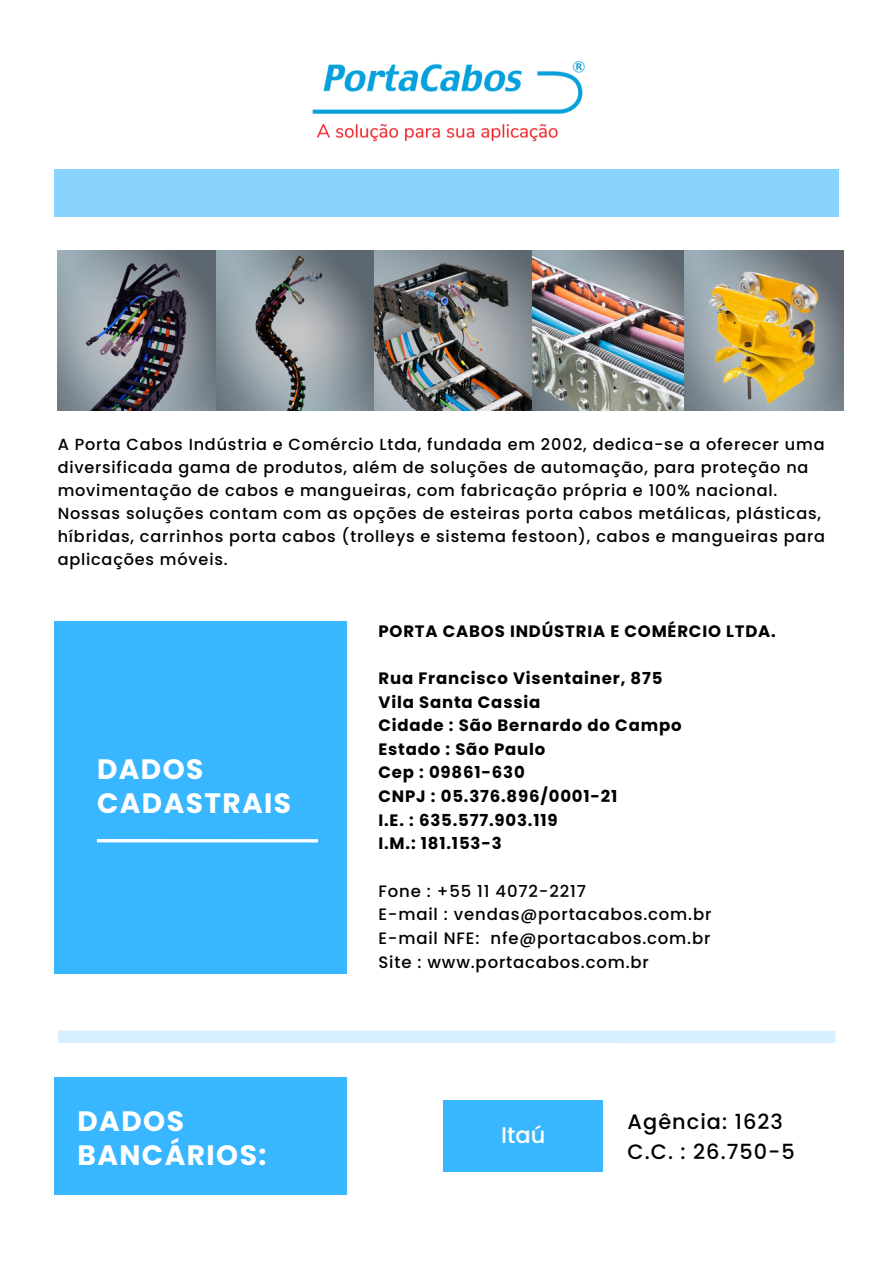
<style>
.page{position:relative;width:894px;height:1264px;background:#fff}
.page>*{position:absolute;margin:0;border:0;box-sizing:border-box;transform-origin:0 0}
.t1{font:700 28.05px/33.8px "Poppins";letter-spacing:.05em;color:#fff}
.t2{font:500 22.5px "Poppins";color:#fff}
.t3{font:500 20.85px/30px "Poppins";letter-spacing:.05em;color:#000}
.t4{font:700 16.5px "Poppins";letter-spacing:.05em;color:#000}
.t5{font:500 16.5px "Poppins";letter-spacing:.05em;color:#000}
.t6{font:500 16.05px/23.1px "Poppins";letter-spacing:.05em;color:#000}
</style>
<div class="page">
<div style="left:54px;top:170px;width:785px;height:46px;background:#89d4ff"></div>
<div style="left:54px;top:621px;width:292px;height:352px;background:#38b6ff"></div>
<hr style="left:96px;top:839px;width:222px;height:3px;background:#fff">
<div style="left:443px;top:1100px;width:159px;height:71px;background:#38b6ff"></div>
<img style="left:58px;top:250px;width:316px;height:160px">
<img style="left:374px;top:250px;width:158px;height:160px">
<img style="left:532px;top:250px;width:152px;height:160px">
<img style="left:684px;top:250px;width:159px;height:160px">
<div style="left:58px;top:1030px;width:777px;height:13px;background:#d7f0ff"></div>
<img style="left:284px;top:61px;width:325px;height:109px">
<div style="left:54px;top:1077px;width:292px;height:117px;background:#38b6ff"></div>
<p class="t6" style="left:58px;top:432px;width:768px">A Porta Cabos Indústria e Comércio Ltda, fundada em 2002, dedica-se a oferecer uma diversificada gama de produtos, além de soluções de automação, para proteção na movimentação de cabos e mangueiras, com fabricação própria e 100% nacional.</p>
<p class="t6" style="left:58px;top:502px;width:768px">Nossas soluções contam com as opções de esteiras porta cabos metálicas, plásticas, híbridas, carrinhos porta cabos (trolleys e sistema festoon), cabos e mangueiras para aplicações móveis.</p>
<p class="t1" style="left:97px;top:752px;width:195px">DADOS<br>CADASTRAIS</p>
<p class="t1" style="left:77px;top:1104px;width:190px">DADOS<br>BANCÁRIOS:</p>
<p class="t4" style="left:378px;top:619px;width:399px">PORTA CABOS INDÚSTRIA E COMÉRCIO LTDA.</p>
<p class="t4" style="left:378px;top:666px;width:285px">Rua Francisco Visentainer, 875</p>
<p class="t4" style="left:378px;top:690px;width:163px">Vila Santa Cassia</p>
<h1 class="t4" style="left:378px;top:713px;width:304px">Cidade : São Bernardo do Campo</h1>
<p class="t4" style="left:378px;top:737px;width:168px">Estado : São Paulo</p>
<h3 class="t4" style="left:378px;top:761px;width:148px">Cep : 09861-630</h3>
<p class="t4" style="left:378px;top:784px;width:240px">CNPJ : 05.376.896/0001-21</p>
<p class="t4" style="left:378px;top:808px;width:180px">I.E. : 635.577.903.119</p>
<p class="t4" style="left:378px;top:832px;width:125px">I.M.: 181.153-3</p>
<p class="t5" style="left:378px;top:879px;width:209px">Fone : +55 11 4072-2217</p>
<p class="t5" style="left:378px;top:902px;width:334px">E-mail : vendas@portacabos.com.br</p>
<p class="t5" style="left:378px;top:926px;width:333px">E-mail NFE: nfe@portacabos.com.br</p>
<p class="t5" style="left:378px;top:950px;width:272px">Site : www.portacabos.com.br</p>
<p class="t2" style="left:501px;top:1119px;width:46px">Itaú</p>
<p class="t3" style="left:627px;top:1106px;width:169px">Agência: 1623<br>C.C. : 26.750-5</p>
</div>
